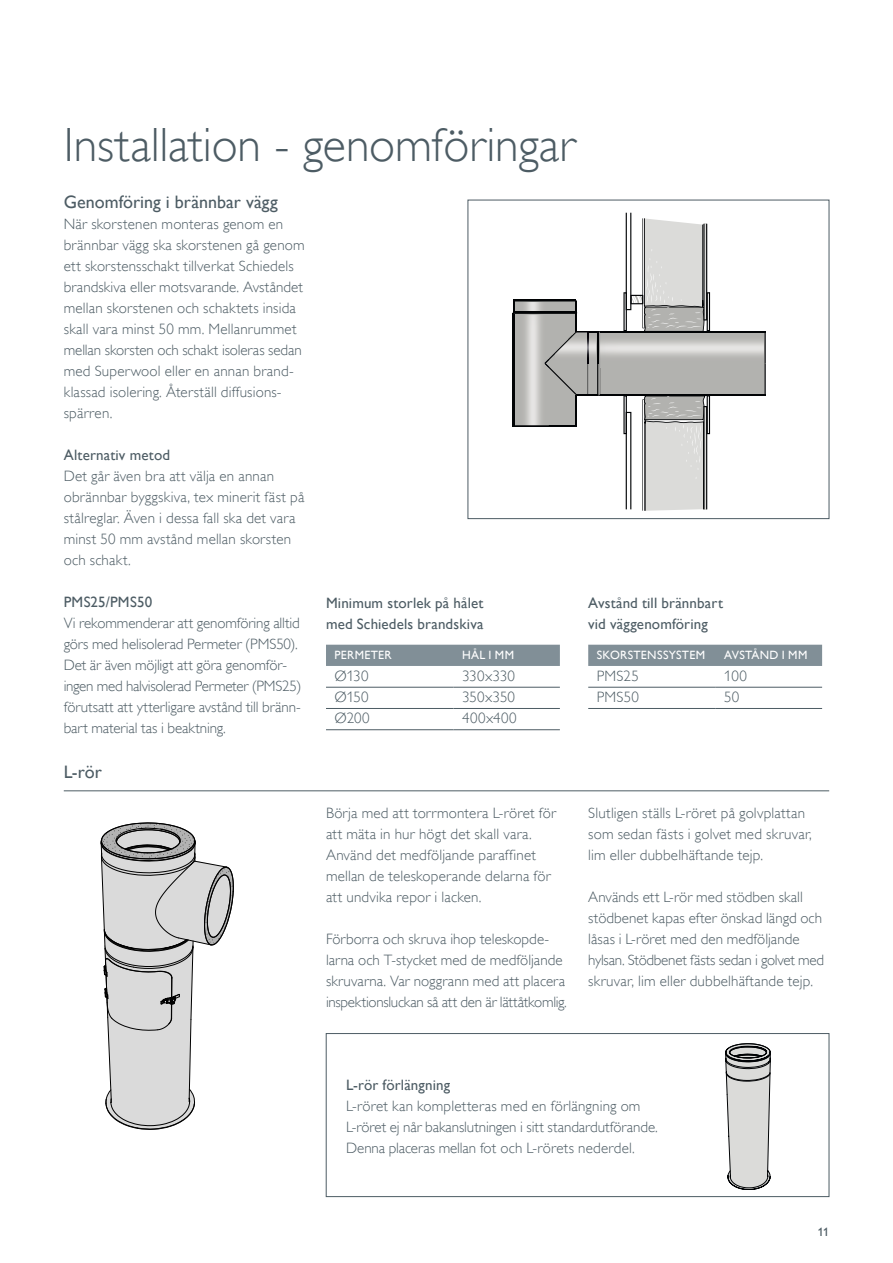
<style>
.page{position:relative;width:893px;height:1263px;background:#fff}
.page>*{position:absolute;margin:0;border:0;box-sizing:border-box;transform-origin:0 0}
.t1{font:300 48px "Gill Alt One";color:#4d5c64}
.t2{font:18px "Gill Alt One";color:#4d5c64}
.t3{font:300 15px/21px "Gill Alt One";letter-spacing:.01em;color:#4d5c64}
.t4{font:300 15px/21px "Gill Alt One";letter-spacing:-.01em;color:#4d5c64}
.t5{font:15px/21px "Gill Alt One";letter-spacing:.01em;color:#4d5c64}
.t6{font:300 15px "Gill Alt One";letter-spacing:.03em;color:#4d5c64}
.t7{font:12px "Gill Alt One";letter-spacing:.025em;color:#fff}
.t8{font:12px "Gill Alt One";color:#4d5c64}
</style>
<div class="page">
<div style="left:326px;top:1033px;width:503px;height:164px;border:1px solid #4d5c64"></div>
<div style="left:326px;top:645px;width:234px;height:21px;background:#818f97"></div>
<hr style="left:326px;top:687px;width:128px;height:1px;background:#4d5c64">
<hr style="left:454px;top:687px;width:106px;height:1px;background:#4d5c64">
<hr style="left:326px;top:708px;width:128px;height:1px;background:#4d5c64">
<hr style="left:454px;top:708px;width:106px;height:1px;background:#4d5c64">
<hr style="left:326px;top:729px;width:128px;height:1px;background:#4d5c64">
<hr style="left:454px;top:729px;width:106px;height:1px;background:#4d5c64">
<div style="left:588px;top:645px;width:234px;height:21px;background:#818f97"></div>
<hr style="left:588px;top:687px;width:128px;height:1px;background:#4d5c64">
<hr style="left:716px;top:687px;width:106px;height:1px;background:#4d5c64">
<hr style="left:588px;top:708px;width:128px;height:1px;background:#4d5c64">
<hr style="left:716px;top:708px;width:106px;height:1px;background:#4d5c64">
<svg style="left:100px;top:822px;width:134px;height:308px"></svg>
<hr style="left:64px;top:790px;width:765px;height:1px;background:#4d5c64">
<svg style="left:725px;top:1043px;width:46px;height:147px"></svg>
<svg style="left:513px;top:213px;width:253px;height:298px"></svg>
<h1 class="t1" style="left:64px;top:125px;width:513px">Installation - genomföringar</h1>
<p class="t2" style="left:64px;top:195px;width:216px">Genomföring i brännbar vägg</p>
<p class="t3" style="left:64px;top:215px;width:242px">När skorstenen monteras genom en brännbar vägg ska skorstenen gå genom ett skorstensschakt tillverkat Schiedels brandskiva eller motsvarande. Avståndet mellan skorstenen och schaktets insida skall vara minst 50 mm. Mellanrummet mellan skorsten och schakt isoleras sedan med Superwool eller en annan brand&shy;klassad isolering. Återställ diffusions&shy;spärren.</p>
<p class="t5" style="left:64px;top:446px;width:108px">Alternativ metod</p>
<p class="t3" style="left:64px;top:467px;width:242px">Det går även bra att välja en annan obrännbar byggskiva, tex minerit fäst på stålreglar. Även i dessa fall ska det vara minst 50 mm avstånd mellan skorsten och schakt.</p>
<p class="t5" style="left:64px;top:593px;width:90px">PMS25/PMS50</p>
<p class="t4" style="left:64px;top:614px;width:239px">Vi rekommenderar att genomföring alltid görs med helisolerad Permeter (PMS50).<br>Det är även möjligt att göra genomför&shy;ingen med halvisolerad Permeter (PMS25) förutsatt att ytterligare avstånd till bränn&shy;bart material tas i beaktning.</p>
<p class="t5" style="left:326px;top:594px;width:159px">Minimum storlek på hålet med Schiedels brandskiva</p>
<p class="t7" style="left:334px;top:650px;width:59px">PERMETER</p>
<p class="t7" style="left:462px;top:650px;width:53px">HÅL I MM</p>
<p class="t3" style="left:334px;top:666px;width:36px">Ø130</p>
<p class="t3" style="left:462px;top:666px;width:54px">330x330</p>
<p class="t3" style="left:334px;top:687px;width:36px">Ø150</p>
<p class="t3" style="left:462px;top:687px;width:54px">350x350</p>
<p class="t3" style="left:334px;top:709px;width:37px">Ø200</p>
<p class="t6" style="left:462px;top:712px;width:56px">400x400</p>
<p class="t5" style="left:588px;top:594px;width:136px">Avstånd till brännbart vid väggenomföring</p>
<p class="t7" style="left:597px;top:650px;width:110px">SKORSTENSSYSTEM</p>
<p class="t7" style="left:724px;top:650px;width:85px">AVSTÅND I MM</p>
<p class="t3" style="left:597px;top:666px;width:44px">PMS25</p>
<p class="t3" style="left:724px;top:666px;width:24px">100</p>
<p class="t3" style="left:597px;top:687px;width:44px">PMS50</p>
<p class="t3" style="left:724px;top:687px;width:17px">50</p>
<p class="t2" style="left:64px;top:764px;width:40px">L-rör</p>
<p class="t3" style="left:326px;top:804px;width:232px">Börja med att torrmontera L-röret för att mäta in hur högt det skall vara.<br>Använd det medföljande paraffinet mellan de teleskoperande delarna för att undvika repor i lacken.</p>
<p class="t3" style="left:326px;top:930px;width:242px">Förborra och skruva ihop teleskopde&shy;larna och T-stycket med de medföljande skruvarna. Var noggrann med att placera inspektionsluckan så att den är lättåtkomlig.</p>
<p class="t3" style="left:588px;top:804px;width:225px">Slutligen ställs L-röret på golvplattan som sedan fästs i golvet med skruvar, lim eller dubbelhäftande tejp.</p>
<p class="t3" style="left:588px;top:888px;width:237px">Används ett L-rör med stödben skall stödbenet kapas efter önskad längd och låsas i L-röret med den medföljande hylsan. Stödbenet fästs sedan i golvet med skruvar, lim eller dubbelhäftande tejp.</p>
<p class="t5" style="left:346px;top:1076px;width:105px">L-rör förlängning</p>
<p class="t3" style="left:346px;top:1097px;width:313px">L-röret kan kompletteras med en förlängning om<br>L-röret ej når bakanslutningen i sitt standardutförande.<br>Denna placeras mellan fot och L-rörets nederdel.</p>
<p class="t8" style="left:818px;top:1227px;width:13px">11</p>
</div>
